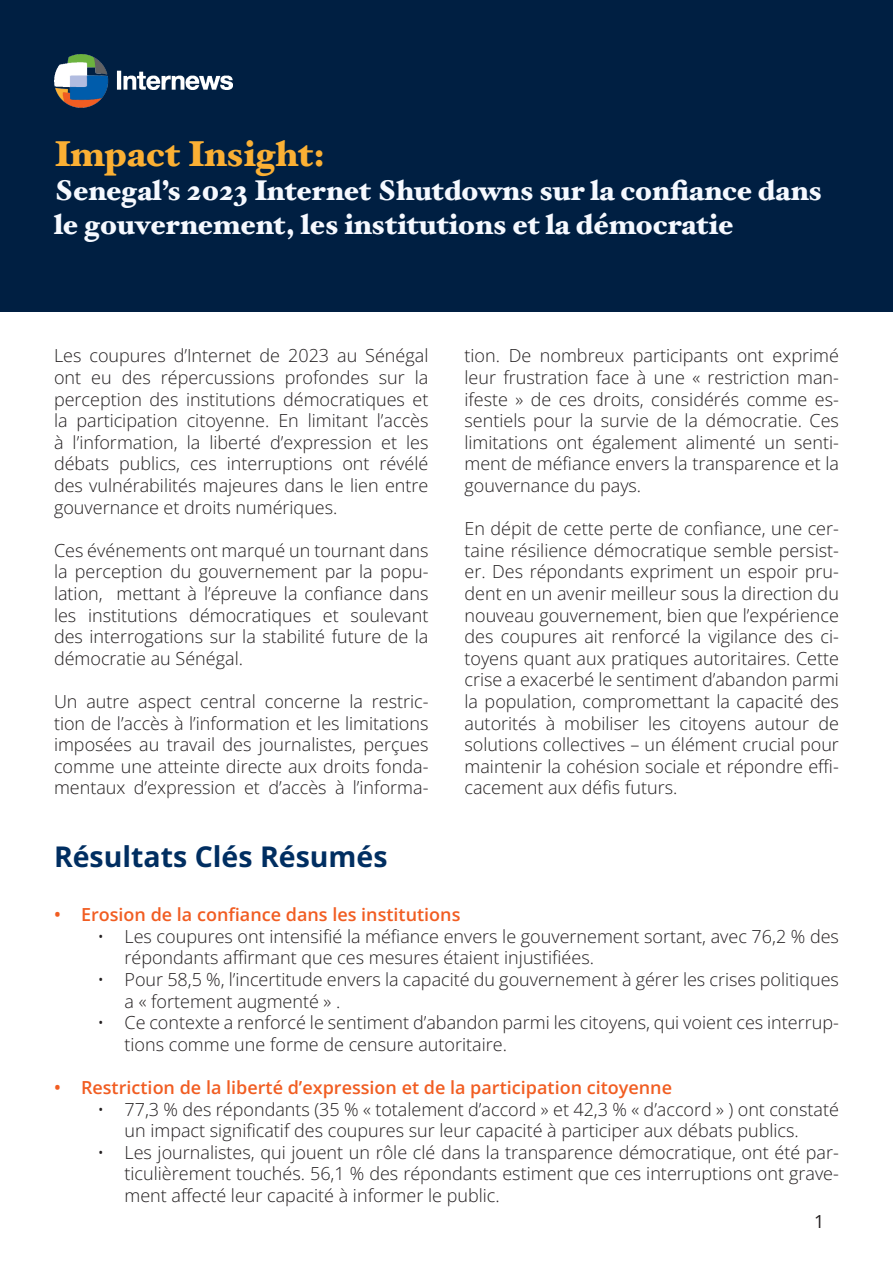
<style>
.page{position:relative;width:893px;height:1263px;background:#fff}
.page>*{position:absolute;margin:0;border:0;box-sizing:border-box;transform-origin:0 0}
.t1{font:900 36px "Hoefler Text";color:#fbb034}
.t2{font:900 28.5px/34.2px "Hoefler Text";color:#f6f9ff}
.t3{font:700 28.5px "Open Sans";color:#002e61}
.t4{font:300 18px/21.6px "Open Sans";color:#231f20;text-align:justify}
.t5{font:600 18px "Open Sans";color:#f15d22}
.t6{font:18px "Open Sans";color:#231f20}
</style>
<div class="page">
<div style="left:0;top:0;width:893px;height:311px;background:#001f42"></div>
<img style="left:54px;top:54px;width:178px;height:53px">
<p class="t1" style="left:54px;top:132px;width:272px">Impact Insight:</p>
<p class="t2" style="left:54px;top:173px;width:769px">Senegal’s 2023 Internet Shutdowns sur la confiance dans le gouvernement, les institutions et la démocratie</p>
<p class="t4" style="left:54px;top:344px;width:376px">Les coupures d’Internet de 2023 au Sénégal ont eu des répercussions profondes sur la perception des institutions démocratiques et la participation citoyenne. En limitant l’accès à l’information, la liberté d’expression et les débats publics, ces interruptions ont révélé des vulnérabilités majeures dans le lien entre gouvernance et droits numériques.</p>
<p class="t4" style="left:54px;top:539px;width:376px">Ces événements ont marqué un tournant dans la perception du gouvernement par la popu&shy;lation, mettant à l’épreuve la confiance dans les institutions démocratiques et soulevant des interrogations sur la stabilité future de la démocratie au Sénégal.</p>
<p class="t4" style="left:54px;top:690px;width:376px">Un autre aspect central concerne la restric&shy;tion de l’accès à l’information et les limitations imposées au travail des journalistes, perçues comme une atteinte directe aux droits fonda&shy;mentaux d’expression et d’accès à l’informa-</p>
<p class="t3" style="left:54px;top:836px;width:335px">Résultats Clés Résumés</p>
<p class="t4" style="left:464px;top:344px;width:376px">tion. De nombreux participants ont exprimé leur frustration face à une « restriction man&shy;ifeste » de ces droits, considérés comme es&shy;sentiels pour la survie de la démocratie. Ces limitations ont également alimenté un senti&shy;ment de méfiance envers la transparence et la gouvernance du pays.</p>
<p class="t4" style="left:464px;top:517px;width:376px">En dépit de cette perte de confiance, une cer&shy;taine résilience démocratique semble persist&shy;er. Des répondants expriment un espoir pru&shy;dent en un avenir meilleur sous la direction du nouveau gouvernement, bien que l’expérience des coupures ait renforcé la vigilance des ci&shy;toyens quant aux pratiques autoritaires. Cette crise a exacerbé le sentiment d’abandon parmi la population, compromettant la capacité des autorités à mobiliser les citoyens autour de solutions collectives – un élément crucial pour maintenir la cohésion sociale et répondre effi&shy;cacement aux défis futurs.</p>
<p class="t5" style="left:54px;top:902px;width:408px">• Erosion de la confiance dans les institutions</p>
<p class="t4" style="left:124px;top:925px;width:716px;text-indent:-27px">• Les coupures ont intensifié la méfiance envers le gouvernement sortant, avec 76,2 % des répondants affirmant que ces mesures étaient injustifiées.</p>
<p class="t4" style="left:124px;top:968px;width:716px;text-indent:-27px">• Pour 58,5 %, l’incertitude envers la capacité du gouvernement à gérer les crises politiques a « fortement augmenté » .</p>
<p class="t4" style="left:124px;top:1011px;width:716px;text-indent:-27px">• Ce contexte a renforcé le sentiment d’abandon parmi les citoyens, qui voient ces interrup&shy;tions comme une forme de censure autoritaire.</p>
<p class="t5" style="left:54px;top:1075px;width:620px">• Restriction de la liberté d’expression et de la participation citoyenne</p>
<p class="t4" style="left:124px;top:1098px;width:716px;text-indent:-27px">• 77,3 % des répondants (35 % « totalement d’accord » et 42,3 % « d’accord » ) ont constaté un impact significatif des coupures sur leur capacité à participer aux débats publics.</p>
<p class="t4" style="left:124px;top:1141px;width:716px;text-indent:-27px">• Les journalistes, qui jouent un rôle clé dans la transparence démocratique, ont été par&shy;ticulièrement touchés. 56,1 % des répondants estiment que ces interruptions ont grave&shy;ment affecté leur capacité à informer le public.</p>
<p class="t6" style="left:814px;top:1209px;width:12px">1</p>
</div>
